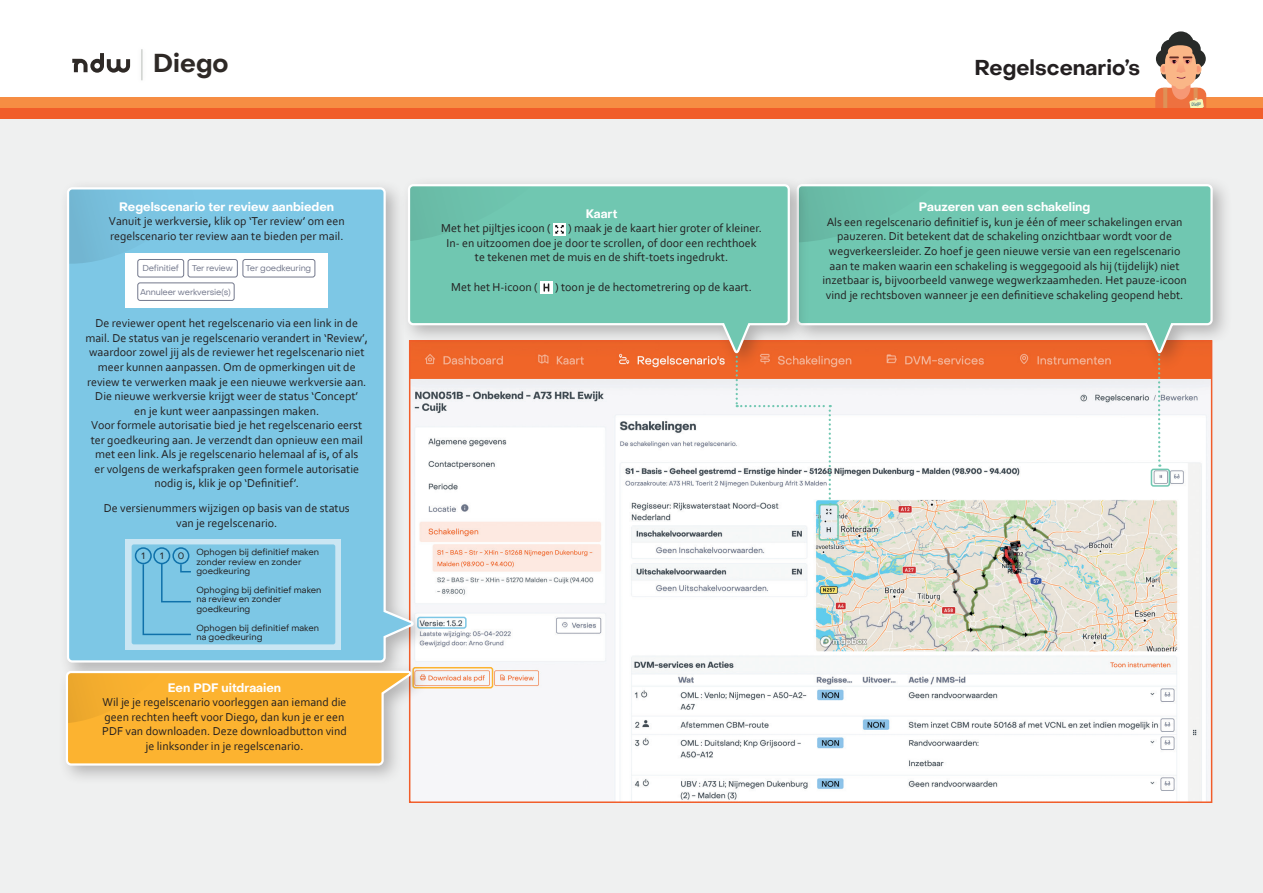
<style>
.page{position:relative;width:1263px;height:893px;background:#fff}
.page>*{position:absolute;margin:0;border:0;box-sizing:border-box;transform-origin:0 0}
.t1{font:700 25.35px "Object Sans";color:#2e2926}
.Kop{font:700 21px "Object Sans";color:#231f20}
.Uitleg{font:12px/14.5px "Corbel";color:#231f20;text-align:center}
.Tussenkoppen{font:700 12px "Object Sans";color:#fff}
.t2{font:9px "Object Sans";color:#231f20}
.t3{font:8.7px/9.4px "Object Sans";color:#231f20}
.t4{font:8.4px "Object Sans";letter-spacing:-.02em;color:#73788c}
.t5{font:italic 4.95px "Rijksoverheid Serif Web";color:#0b4977;scale:.96 1}
</style>
<div class="page">
<div style="left:0;top:118px;width:1263px;height:775px;background:#eff0f0"></div>
<div style="left:0;top:97px;width:1263px;height:11px;background:#f68d43"></div>
<img style="left:431px;top:372px;width:778px;height:428px">
<div style="left:417px;top:617px;width:50px;height:12px;border:2px solid #7dc7e5;border-radius:2px"></div>
<div style="left:412px;top:667px;width:81px;height:21px;border:2px solid #fcb330;border-radius:2px"></div>
<div style="left:819px;top:504px;width:20px;height:37px;border:2px solid #70c7b1;border-radius:2px"></div>
<svg style="left:736px;top:372px;width:95px;height:133px"></svg>
<div style="left:1151px;top:469px;width:19px;height:18px;border:2px solid #70c7b1;border-radius:2px"></div>
<svg style="left:1157px;top:372px;width:4px;height:95px"></svg>
<div style="left:788px;top:176px;width:445px;height:196px;background:#231f20;opacity:.3"></div>
<svg style="left:810px;top:183px;width:404px;height:173px;background:#88c0a9"></svg>
<div style="left:400px;top:176px;width:410px;height:196px;background:#231f20;opacity:.3"></div>
<svg style="left:433px;top:183px;width:358px;height:173px;background:#8dbfa8"></svg>
<div style="left:59px;top:179px;width:374px;height:504px;background:#231f20;opacity:.3"></div>
<svg style="left:66px;top:186px;width:350px;height:476px;background:#8bcae3"></svg>
<div style="left:57px;top:662px;width:374px;height:124px;background:#231f20;opacity:.3"></div>
<svg style="left:65px;top:670px;width:349px;height:97px;background:#f7b94b"></svg>
<svg style="left:409px;top:185px;width:178px;height:76px;background:#73c5b1"></svg>
<div style="left:540px;top:281px;width:13px;height:13px;background:#fff"></div>
<svg style="left:543px;top:283px;width:6px;height:9px"></svg>
<div style="left:126px;top:539px;width:215px;height:110px;background:#cae6f3"></div>
<div style="left:132px;top:544px;width:203px;height:100px;background:#7dc7e5;border-radius:2px"></div>
<div style="left:135px;top:547px;width:17px;height:17px;border:2px solid #0f71aa;border-radius:50%"></div>
<div style="left:153px;top:547px;width:17px;height:17px;border:2px solid #0f71aa;border-radius:50%"></div>
<div style="left:172px;top:547px;width:17px;height:17px;border:2px solid #0f71aa;border-radius:50%"></div>
<svg style="left:142px;top:562px;width:49px;height:74px"></svg>
<div style="left:126px;top:253px;width:202px;height:54px;background:#fff"></div>
<div style="left:137px;top:259px;width:47px;height:18px;border:1px solid #73788c;border-radius:2px"></div>
<div style="left:188px;top:259px;width:50px;height:18px;border:1px solid #73788c;border-radius:2px"></div>
<div style="left:242px;top:259px;width:73px;height:18px;border:1px solid #73788c;border-radius:2px"></div>
<div style="left:137px;top:282px;width:98px;height:19px;border:1px solid #73788c;border-radius:2px"></div>
<svg style="left:1155px;top:31px;width:51px;height:77px"></svg>
<div style="left:0;top:108px;width:1263px;height:10px;background:#f15d2a"></div>
<svg style="left:72px;top:53px;width:58px;height:20px"></svg>
<hr style="left:141px;top:49px;width:2px;height:31px;background:#cfd2cf">
<h1 class="t1" style="left:153px;top:48px;width:77px">Diego</h1>
<p class="Tussenkoppen" style="left:119px;top:199px;width:216px">Regelscenario ter review aanbieden</p>
<p class="Uitleg" style="left:109px;top:214px;width:237px;text-align:left">Vanuit je werkversie, klik op ‘Ter review’ om een regelscenario ter review aan te bieden per mail.</p>
<p class="t4" style="left:142px;top:263px;width:38px">Definitief</p>
<p class="t4" style="left:192px;top:263px;width:42px">Ter review</p>
<p class="t4" style="left:246px;top:263px;width:67px">Ter goedkeuring</p>
<p class="t4" style="left:140px;top:287px;width:92px">Annuleer werkversie(s)</p>
<p class="Uitleg" style="left:85px;top:316px;width:284px">De reviewer opent het regelscenario via een link in de mail. De status van je regelscenario verandert in ‘Review’, waardoor zowel jij als de reviewer het regelscenario niet meer kunnen aanpassen. Om de opmerkingen uit de review te verwerken maak je een nieuwe werkversie aan.<br>Die nieuwe werkversie krijgt weer de status ‘Concept’<br>en je kunt weer aanpassingen maken.</p>
<p class="Uitleg" style="left:91px;top:418px;width:273px">Voor formele autorisatie bied je het regelscenario eerst ter goedkeuring aan. Je verzendt dan opnieuw een mail met een link. Als je regelscenario helemaal af is, of als er volgens de werkafspraken geen formele autorisatie nodig is, klik je op ‘Definitief’.</p>
<p class="Uitleg" style="left:104px;top:501px;width:248px">De versienummers wijzigen op basis van de status van je regelscenario.</p>
<p class="t2" style="left:142px;top:550px;width:5px">1</p>
<p class="t2" style="left:160px;top:550px;width:5px">1</p>
<p class="t2" style="left:178px;top:550px;width:8px">0</p>
<p class="t3" style="left:196px;top:547px;width:124px">Ophogen bij definitief maken</p>
<p class="t3" style="left:196px;top:557px;width:106px">zonder review en zonder</p>
<p class="t3" style="left:196px;top:566px;width:55px">goedkeuring</p>
<p class="t3" style="left:196px;top:585px;width:127px">Ophoging bij definitief maken</p>
<p class="t3" style="left:196px;top:595px;width:87px">na review en zonder</p>
<p class="t3" style="left:196px;top:604px;width:55px">goedkeuring</p>
<p class="t3" style="left:196px;top:623px;width:124px">Ophogen bij definitief maken na goedkeuring</p>
<p class="Tussenkoppen" style="left:168px;top:680px;width:115px">Een PDF uitdraaien</p>
<p class="Uitleg" style="left:102px;top:695px;width:246px">Wil je je regelscenario voorleggen aan iemand die geen rechten heeft voor Diego, dan kun je er een PDF van downloaden. Deze downloadbutton vind je linksonder in je regelscenario.</p>
<p class="Tussenkoppen" style="left:586px;top:206px;width:33px">Kaart</p>
<p class="Uitleg" style="left:441px;top:221px;width:111px">Met het pijltjes icoon (</p>
<p class="Uitleg" style="left:568px;top:221px;width:195px">) maak je de kaart hier groter of kleiner.</p>
<p class="Uitleg" style="left:446px;top:235px;width:312px">In- en uitzoomen doe je door te scrollen, of door een rechthoek</p>
<p class="Uitleg" style="left:475px;top:250px;width:255px">te tekenen met de muis en de shift-toets ingedrukt.</p>
<p class="Uitleg" style="left:451px;top:279px;width:88px">Met het H-icoon (</p>
<p class="Uitleg" style="left:555px;top:279px;width:198px">) toon je de hectometrering op de kaart.</p>
<p class="Kop" style="left:974px;top:55px;width:167px">Regelscenario’s</p>
<p class="t5" style="left:1191px;top:102px;width:11px;rotate:-9deg">Diego</p>
<p class="Tussenkoppen" style="left:919px;top:200px;width:173px">Pauzeren van een schakeling</p>
<p class="Uitleg" style="left:822px;top:214px;width:366px">Als een regelscenario definitief is, kun je één of meer schakelingen ervan pauzeren. Dit betekent dat de schakeling onzichtbaar wordt voor de wegverkeersleider. Zo hoef je geen nieuwe versie van een regelscenario aan te maken waarin een schakeling is weggegooid als hij (tijdelijk) niet inzetbaar is, bijvoorbeeld vanwege wegwerkzaamheden. Het pauze-icoon vind je rechtsboven wanneer je een definitieve schakeling geopend hebt.</p>
</div>
